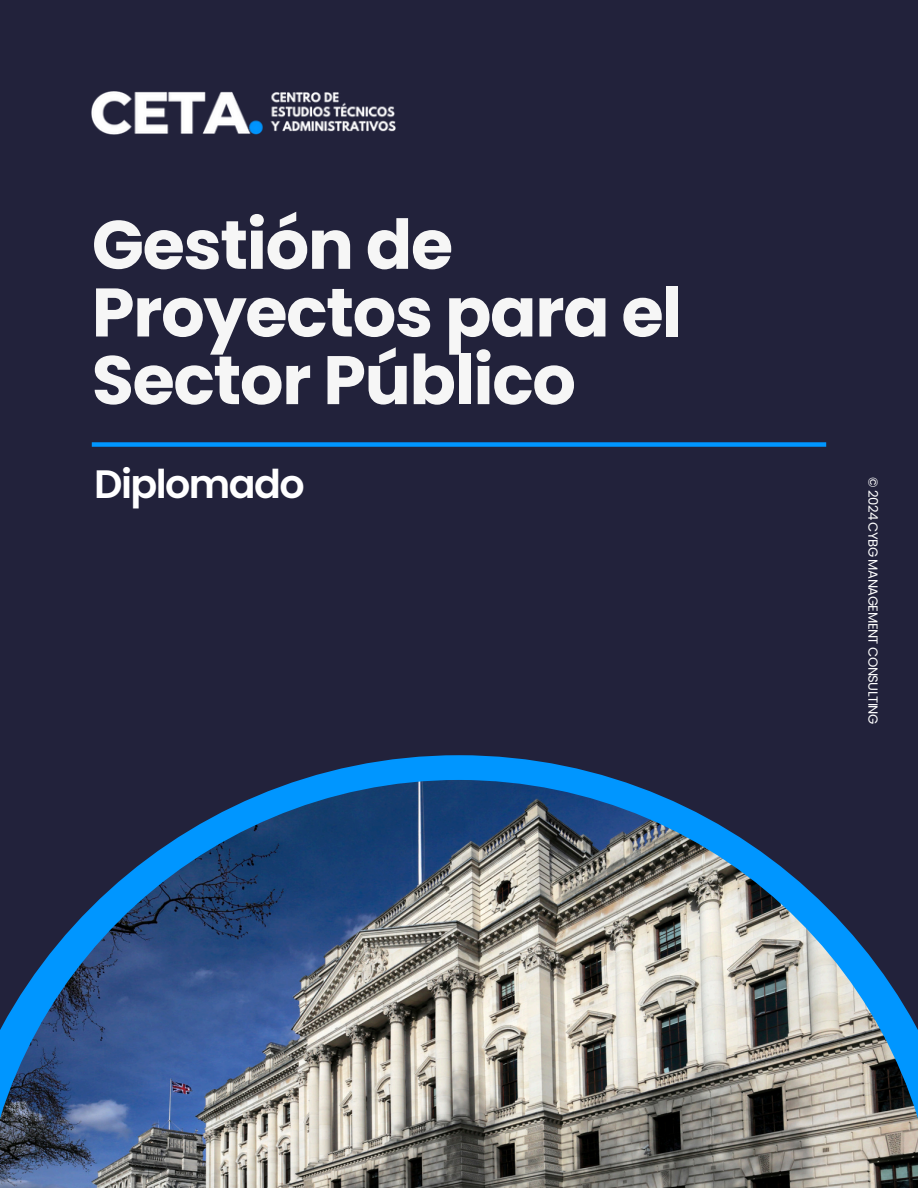
<style>
.page{position:relative;width:918px;height:1188px;background:#22223b}
.page>*{position:absolute;margin:0;border:0;box-sizing:border-box;transform-origin:0 0}
.t1{font:700 68.55px/67.7px "Poppins";letter-spacing:-.02em;color:#f6f6f6}
.t2{font:600 39.6px "Poppins";letter-spacing:-.04em;color:#fff}
.t3{font:13.2px "Poppins";letter-spacing:-.04em;color:#fff}
</style>
<div class="page">
<svg style="left:300px;top:755px;width:318px;height:25px;fill:#0096ff"></svg>
<img style="left:0;top:780px;width:918px;height:408px">
<img style="left:92px;top:92px;width:304px;height:43px">
<div style="left:92px;top:442px;width:734px;height:5px;background:#0096ff"></div>
<h2 class="t1" style="left:92px;top:211px;width:592px">Gestión de<br>Proyectos para el<br>Sector Público</h2>
<p class="t2" style="left:94px;top:457px;width:212px">Diplomado</p>
<p class="t3" style="left:882px;top:477px;width:249px;rotate:90deg">© 2024 CYBG MANAGEMENT CONSULTING</p>
</div>
